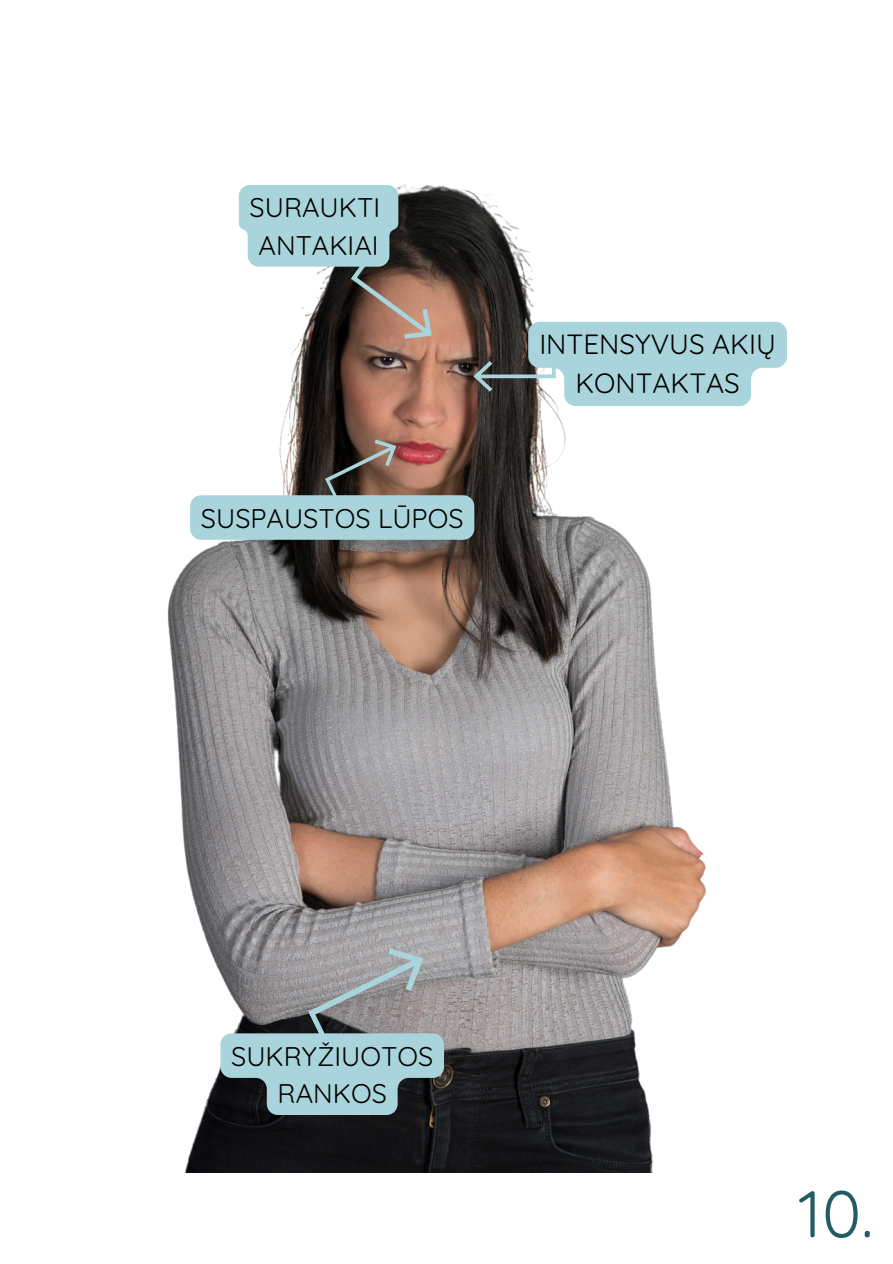
<style>
.page{position:relative;width:893px;height:1264px;background:#fff}
.page>*{position:absolute;margin:0;border:0;box-sizing:border-box;transform-origin:0 0}
.t1{font:66px "Quicksand";color:#245c63}
.t2{font:27.9px/38.2px "Quicksand";color:#000;text-align:center}
.t3{font:27px/37px "Quicksand";color:#000;text-align:center}
</style>
<div class="page">
<img style="left:167px;top:184px;width:610px;height:988px">
<svg style="left:239px;top:185px;width:210px;height:165px"></svg>
<svg style="left:473px;top:322px;width:314px;height:84px;background:#9bb9be"></svg>
<svg style="left:190px;top:432px;width:284px;height:108px"></svg>
<svg style="left:220px;top:937px;width:224px;height:177px;background:#8f9ea2"></svg>
<p class="t3" style="left:250px;top:189px;width:132px">SURAUKTI</p>
<p class="t3" style="left:258px;top:226px;width:121px">ANTAKIAI</p>
<p class="t3" style="left:201px;top:499px;width:264px">SUSPAUSTOS LŪPOS</p>
<p class="t2" style="left:539px;top:325px;width:238px">INTENSYVUS AKIŲ<br>KONTAKTAS</p>
<p class="t3" style="left:231px;top:1037px;width:203px">SUKRYŽIUOTOS<br>RANKOS</p>
<p class="t1" style="left:797px;top:1171px;width:77px">10.</p>
</div>
